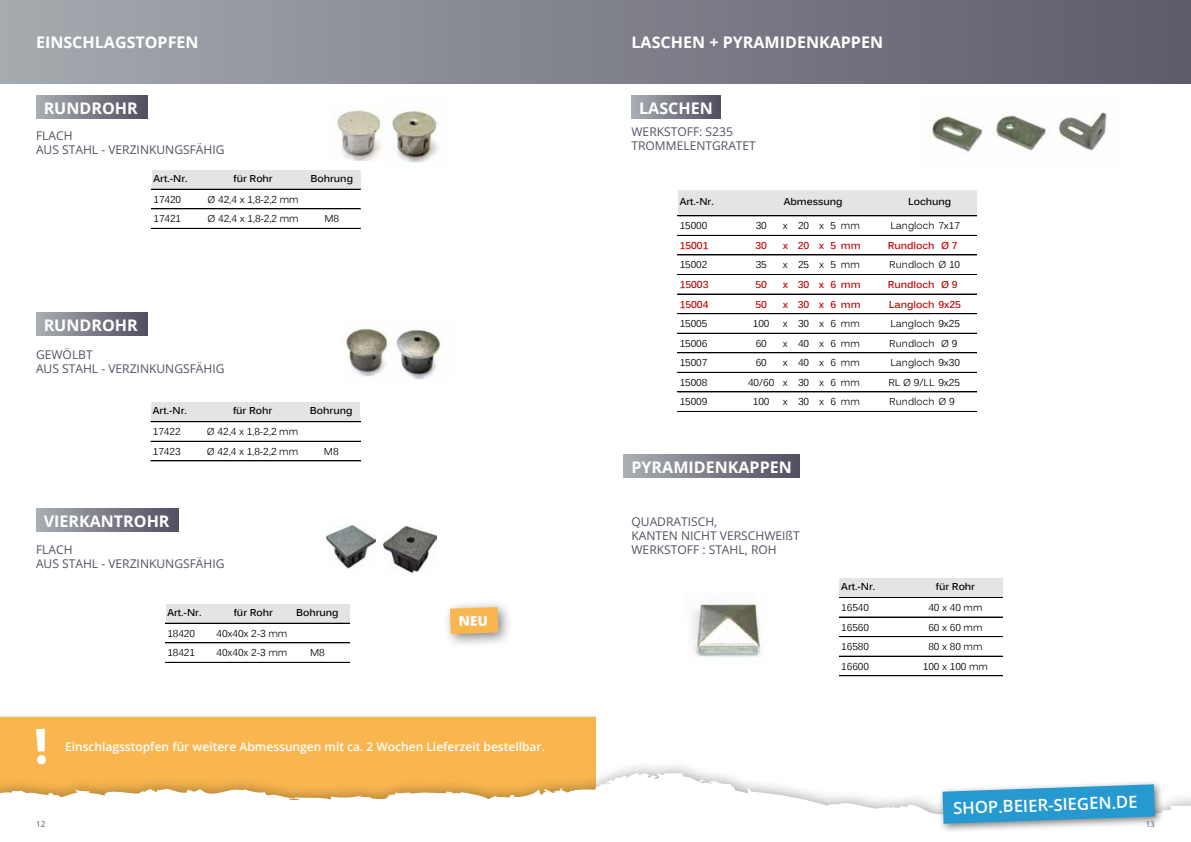
<style>
.page{position:relative;width:1191px;height:842px;background:#fff}
.page>*{position:absolute;margin:0;border:0;box-sizing:border-box;transform-origin:0 0}
.t1{font:600 16.7px "Open Sans";color:#fff}
.t2{font:700 16px "Open Sans";color:#fff}
.t3{font:12px/14px "Open Sans";color:#525162}
.t4{font:600 12px "Open Sans";color:#fff}
.t5{font:10px "Kalinga";letter-spacing:-.005em;color:#000}
.t6{font:700 10px "Kalinga";letter-spacing:-.005em;color:#000}
.t7{font:700 10px "Kalinga";letter-spacing:-.005em;color:#c00000}
.t8{font:8px "Open Sans";color:#525162}
</style>
<div class="page">
<div style="left:624px;top:454px;width:175px;height:23px;background:linear-gradient(to right,#a9aeb2,#514e60)"></div>
<div style="left:0;top:0;width:1191px;height:83px;background:linear-gradient(to right,#a5aaae,#5d5b6a)"></div>
<div style="left:678px;top:190px;width:299px;height:26px;background:#e3e4e4"></div>
<hr style="left:677px;top:216px;width:300px;height:1px;background:#000">
<hr style="left:677px;top:235px;width:300px;height:1px;background:#000">
<hr style="left:677px;top:255px;width:300px;height:1px;background:#000">
<hr style="left:677px;top:274px;width:300px;height:1px;background:#000">
<hr style="left:677px;top:294px;width:300px;height:1px;background:#000">
<hr style="left:678px;top:313px;width:299px;height:1px;background:#000">
<hr style="left:677px;top:314px;width:300px;height:1px;background:#000">
<hr style="left:677px;top:333px;width:300px;height:1px;background:#000">
<hr style="left:677px;top:353px;width:300px;height:1px;background:#000">
<hr style="left:677px;top:372px;width:300px;height:1px;background:#000">
<hr style="left:677px;top:392px;width:300px;height:1px;background:#000">
<hr style="left:677px;top:411px;width:300px;height:1px;background:#000">
<img style="left:692px;top:600px;width:72px;height:57px">
<div style="left:151px;top:403px;width:209px;height:19px;background:#e3e4e4"></div>
<hr style="left:151px;top:421px;width:209px;height:1px;background:#000">
<hr style="left:151px;top:422px;width:209px;height:1px;background:#000">
<hr style="left:151px;top:441px;width:209px;height:1px;background:#000">
<hr style="left:151px;top:461px;width:209px;height:1px;background:#000">
<img style="left:334px;top:110px;width:49px;height:50px">
<img style="left:392px;top:109px;width:50px;height:54px">
<img style="left:346px;top:328px;width:42px;height:49px">
<img style="left:396px;top:321px;width:48px;height:59px">
<div style="left:840px;top:578px;width:163px;height:19px;background:#e3e4e4"></div>
<hr style="left:839px;top:597px;width:164px;height:1px;background:#000">
<hr style="left:839px;top:617px;width:164px;height:1px;background:#000">
<hr style="left:839px;top:636px;width:164px;height:1px;background:#000">
<hr style="left:839px;top:656px;width:164px;height:1px;background:#000">
<hr style="left:839px;top:675px;width:164px;height:1px;background:#000">
<hr style="left:839px;top:676px;width:164px;height:1px;background:#000">
<div style="left:152px;top:170px;width:208px;height:19px;background:#e3e4e4"></div>
<hr style="left:152px;top:189px;width:208px;height:1px;background:#000">
<hr style="left:152px;top:209px;width:208px;height:1px;background:#000">
<hr style="left:152px;top:228px;width:208px;height:1px;background:#000">
<img style="left:326px;top:526px;width:49px;height:43px">
<img style="left:383px;top:526px;width:53px;height:47px">
<img style="left:1058px;top:112px;width:49px;height:39px">
<img style="left:995px;top:115px;width:54px;height:37px">
<img style="left:929px;top:116px;width:54px;height:36px">
<div style="left:166px;top:604px;width:184px;height:19px;background:#e3e4e4"></div>
<hr style="left:165px;top:623px;width:185px;height:1px;background:#000">
<hr style="left:165px;top:643px;width:185px;height:1px;background:#000">
<hr style="left:165px;top:662px;width:185px;height:1px;background:#000">
<div style="left:442px;top:599px;width:71px;height:50px;background:#000;opacity:.5"></div>
<div style="left:36px;top:96px;width:111px;height:23px;background:linear-gradient(to right,#a9aeb2,#514f60)"></div>
<div style="left:36px;top:312px;width:111px;height:23px;background:linear-gradient(to right,#a9aeb2,#514f60)"></div>
<div style="left:631px;top:96px;width:89px;height:23px;background:linear-gradient(to right,#a9aeb2,#514f60)"></div>
<div style="left:36px;top:508px;width:143px;height:24px;background:linear-gradient(to right,#a9aeb2,#504e60)"></div>
<div style="left:0;top:714px;width:595px;height:128px;background:#000;opacity:.5"></div>
<div style="left:0;top:718px;width:595px;height:124px;background:#f9b64f"></div>
<svg style="left:36px;top:729px;width:10px;height:31px"></svg>
<div style="left:0;top:760px;width:1191px;height:82px;background:#000;opacity:.5"></div>
<svg style="left:0;top:773px;width:1191px;height:69px;fill:#fff"></svg>
<div style="left:937px;top:779px;width:227px;height:54px;background:#000;opacity:.5"></div>
<svg style="left:942px;top:784px;width:213px;height:40px;background:#49a5d2"></svg>
<svg style="left:450px;top:607px;width:48px;height:27px"></svg>
<h2 class="t2" style="left:36px;top:31px;width:164px">EINSCHLAGSTOPFEN</h2>
<h2 class="t2" style="left:631px;top:31px;width:253px">LASCHEN + PYRAMIDENKAPPEN</h2>
<h2 class="t2" style="left:44px;top:97px;width:96px">RUNDROHR</h2>
<p class="t3" style="left:36px;top:128px;width:190px">FLACH<br>AUS STAHL - VERZINKUNGSFÄHIG</p>
<p class="t6" style="left:153px;top:172px;width:36px">Art.-Nr.</p>
<p class="t6" style="left:233px;top:172px;width:41px">für Rohr</p>
<p class="t6" style="left:310px;top:172px;width:44px">Bohrung</p>
<p class="t5" style="left:153px;top:193px;width:29px">17420</p>
<p class="t5" style="left:207px;top:193px;width:93px">Ø 42,4 x 1,8-2,2 mm</p>
<p class="t5" style="left:153px;top:212px;width:29px">17421</p>
<p class="t5" style="left:207px;top:212px;width:93px">Ø 42,4 x 1,8-2,2 mm</p>
<p class="t5" style="left:324px;top:212px;width:16px">M8</p>
<h2 class="t2" style="left:44px;top:313px;width:96px">RUNDROHR</h2>
<p class="t3" style="left:36px;top:347px;width:190px">GEWÖLBT<br>AUS STAHL - VERZINKUNGSFÄHIG</p>
<p class="t6" style="left:153px;top:404px;width:36px">Art.-Nr.</p>
<p class="t6" style="left:233px;top:404px;width:41px">für Rohr</p>
<p class="t6" style="left:310px;top:404px;width:44px">Bohrung</p>
<p class="t5" style="left:153px;top:425px;width:29px">17422</p>
<p class="t5" style="left:207px;top:425px;width:93px">Ø 42,4 x 1,8-2,2 mm</p>
<p class="t5" style="left:153px;top:445px;width:29px">17423</p>
<p class="t5" style="left:207px;top:445px;width:93px">Ø 42,4 x 1,8-2,2 mm</p>
<p class="t5" style="left:324px;top:445px;width:16px">M8</p>
<h2 class="t2" style="left:44px;top:510px;width:127px">VIERKANTROHR</h2>
<p class="t3" style="left:36px;top:542px;width:190px">FLACH<br>AUS STAHL - VERZINKUNGSFÄHIG</p>
<p class="t6" style="left:167px;top:606px;width:36px">Art.-Nr.</p>
<p class="t6" style="left:234px;top:606px;width:41px">für Rohr</p>
<p class="t6" style="left:296px;top:606px;width:44px">Bohrung</p>
<p class="t5" style="left:167px;top:627px;width:29px">18420</p>
<p class="t5" style="left:217px;top:627px;width:72px">40x40x 2-3 mm</p>
<p class="t5" style="left:167px;top:646px;width:29px">18421</p>
<p class="t5" style="left:217px;top:646px;width:72px">40x40x 2-3 mm</p>
<p class="t5" style="left:310px;top:646px;width:16px">M8</p>
<p class="t4" style="left:65px;top:738px;width:481px">Einschlagsstopfen für weitere Abmessungen mit ca. 2 Wochen Lieferzeit bestellbar.</p>
<h2 class="t2" style="left:639px;top:97px;width:75px">LASCHEN</h2>
<p class="t3" style="left:631px;top:125px;width:126px">WERKSTOFF: S235<br>TROMMELENTGRATET</p>
<p class="t6" style="left:784px;top:195px;width:60px">Abmessung</p>
<p class="t6" style="left:908px;top:195px;width:45px">Lochung</p>
<p class="t6" style="left:679px;top:195px;width:36px">Art.-Nr.</p>
<p class="t5" style="left:679px;top:219px;width:29px">15000</p>
<p class="t5" style="left:755px;top:219px;width:13px">30</p>
<p class="t5" style="left:783px;top:219px;width:78px">x 20 x5mm</p>
<p class="t5" style="left:890px;top:219px;width:71px">Langloch 7x17</p>
<p class="t7" style="left:679px;top:239px;width:30px">15001</p>
<p class="t7" style="left:755px;top:239px;width:13px">30</p>
<p class="t7" style="left:782px;top:239px;width:79px">x 20 x5mm</p>
<p class="t7" style="left:887px;top:239px;width:71px">Rundloch Ø 7</p>
<p class="t5" style="left:679px;top:258px;width:29px">15002</p>
<p class="t5" style="left:755px;top:258px;width:13px">35</p>
<p class="t5" style="left:783px;top:258px;width:78px">x 25 x5mm</p>
<p class="t5" style="left:889px;top:258px;width:72px">Rundloch Ø 10</p>
<p class="t7" style="left:679px;top:278px;width:30px">15003</p>
<p class="t7" style="left:755px;top:278px;width:13px">50</p>
<p class="t7" style="left:782px;top:278px;width:79px">x 30 x6mm</p>
<p class="t7" style="left:887px;top:278px;width:71px">Rundloch Ø 9</p>
<p class="t7" style="left:679px;top:297px;width:30px">15004</p>
<p class="t7" style="left:755px;top:297px;width:13px">50</p>
<p class="t7" style="left:782px;top:297px;width:79px">x 30 x6mm</p>
<p class="t7" style="left:889px;top:297px;width:74px">Langloch 9x25</p>
<p class="t5" style="left:679px;top:317px;width:29px">15005</p>
<p class="t5" style="left:753px;top:317px;width:18px">100</p>
<p class="t5" style="left:783px;top:317px;width:78px">x 30 x6mm</p>
<p class="t5" style="left:890px;top:317px;width:71px">Langloch 9x25</p>
<p class="t5" style="left:679px;top:337px;width:29px">15006</p>
<p class="t5" style="left:755px;top:337px;width:13px">60</p>
<p class="t5" style="left:783px;top:337px;width:78px">x 40 x6mm</p>
<p class="t5" style="left:889px;top:337px;width:70px">Rundloch Ø 9</p>
<p class="t5" style="left:679px;top:356px;width:29px">15007</p>
<p class="t5" style="left:755px;top:356px;width:13px">60</p>
<p class="t5" style="left:783px;top:356px;width:78px">x 40 x6mm</p>
<p class="t5" style="left:890px;top:356px;width:71px">Langloch 9x30</p>
<p class="t5" style="left:679px;top:376px;width:29px">15008</p>
<p class="t5" style="left:748px;top:376px;width:113px">40/60 x 30 x 6 mm</p>
<p class="t5" style="left:888px;top:376px;width:73px">RL Ø 9/LL 9x25</p>
<p class="t5" style="left:679px;top:395px;width:29px">15009</p>
<p class="t5" style="left:753px;top:395px;width:18px">100</p>
<p class="t5" style="left:783px;top:395px;width:78px">x 30 x6mm</p>
<p class="t5" style="left:889px;top:395px;width:67px">Rundloch Ø 9</p>
<h2 class="t2" style="left:631px;top:455px;width:162px">PYRAMIDENKAPPEN</h2>
<p class="t3" style="left:631px;top:514px;width:170px">QUADRATISCH,<br>KANTEN NICHT VERSCHWEIßT<br>WERKSTOFF : STAHL, ROH</p>
<p class="t6" style="left:841px;top:580px;width:36px">Art.-Nr.</p>
<p class="t6" style="left:936px;top:580px;width:41px">für Rohr</p>
<p class="t5" style="left:841px;top:601px;width:29px">16540</p>
<p class="t5" style="left:928px;top:601px;width:56px">40 x 40 mm</p>
<p class="t5" style="left:841px;top:621px;width:29px">16560</p>
<p class="t5" style="left:928px;top:621px;width:56px">60 x 60 mm</p>
<p class="t5" style="left:841px;top:640px;width:29px">16580</p>
<p class="t5" style="left:928px;top:640px;width:56px">80 x 80 mm</p>
<p class="t5" style="left:841px;top:660px;width:29px">16600</p>
<p class="t5" style="left:922px;top:660px;width:67px">100 x 100 mm</p>
<h1 class="t1" style="left:952px;top:797px;width:186px;rotate:-2deg">SHOP.BEIER-SIEGEN.DE</h1>
<p class="t8" style="left:36px;top:818px;width:11px">12</p>
<p class="t8" style="left:1145px;top:818px;width:11px">13</p>
</div>
